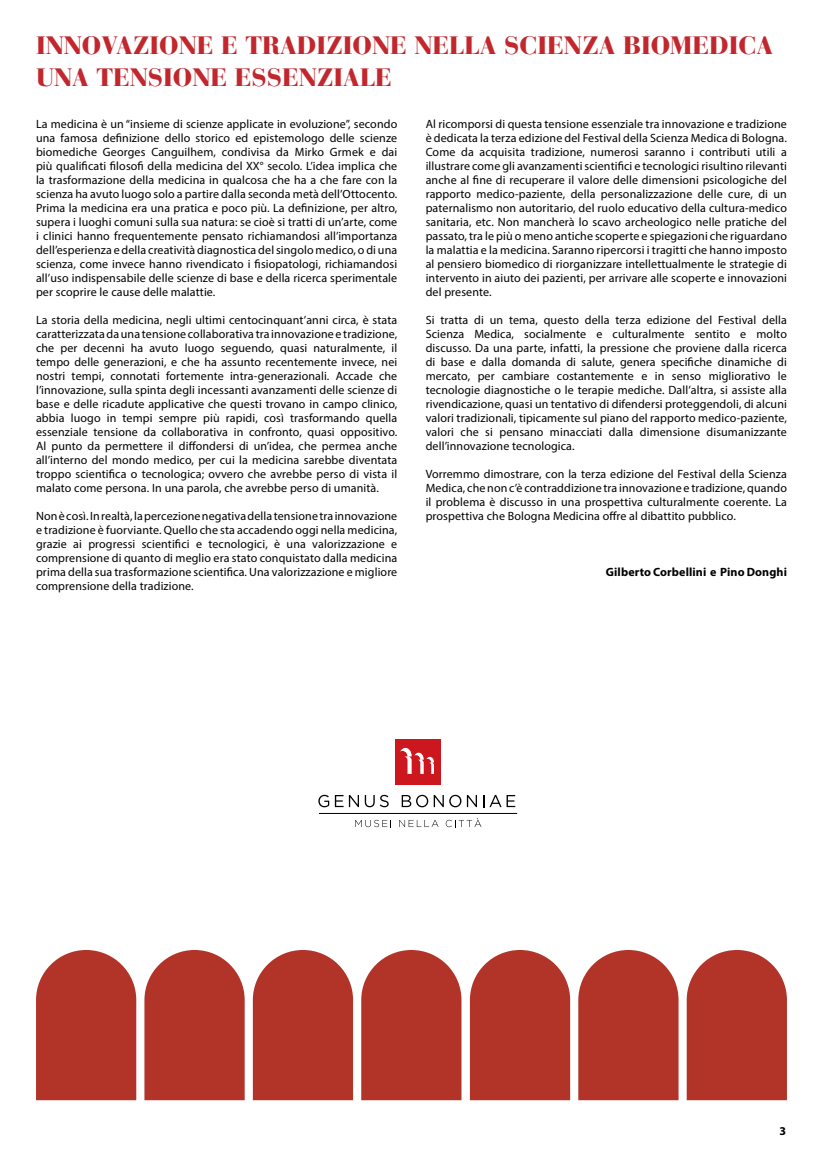
<style>
.page{position:relative;width:823px;height:1157px;background:#fff}
.page>*{position:absolute;margin:0;border:0;box-sizing:border-box;transform-origin:0 0}
.t1{font:900 25px/32px "Bauer Bodoni Std";color:#c1272d}
.t2{font:12px/14px "Myriad Pro";letter-spacing:.01em;color:#000;text-align:justify}
.t3{font:700 12px "Myriad Pro";letter-spacing:.01em;color:#000}
</style>
<div class="page">
<svg style="left:253px;top:950px;width:100px;height:150px;background:#b74237"></svg>
<svg style="left:361px;top:950px;width:100px;height:150px;background:#b74237"></svg>
<svg style="left:144px;top:950px;width:100px;height:150px;background:#b74337"></svg>
<svg style="left:469px;top:950px;width:100px;height:150px;background:#b74338"></svg>
<svg style="left:578px;top:950px;width:100px;height:150px;background:#b74237"></svg>
<svg style="left:686px;top:950px;width:100px;height:150px;background:#b74338"></svg>
<svg style="left:36px;top:950px;width:100px;height:150px;background:#b74237"></svg>
<div style="left:395px;top:739px;width:45px;height:45px;background:#cc171e"></div>
<svg style="left:400px;top:748px;width:33px;height:26px"></svg>
<svg style="left:318px;top:794px;width:70px;height:13px"></svg>
<svg style="left:401px;top:794px;width:42px;height:13px"></svg>
<svg style="left:449px;top:794px;width:27px;height:13px"></svg>
<svg style="left:483px;top:795px;width:32px;height:12px"></svg>
<svg style="left:355px;top:820px;width:36px;height:7px"></svg>
<svg style="left:399px;top:820px;width:39px;height:7px"></svg>
<svg style="left:445px;top:818px;width:36px;height:9px"></svg>
<hr style="left:319px;top:813px;width:198px;height:1px;background:#000">
<h1 class="t1" style="left:36px;top:30px;width:738px">INNOVAZIONE E TRADIZIONE NELLA SCIENZA BIOMEDICA<br>UNA TENSIONE ESSENZIALE</h1>
<p class="t2" style="left:36px;top:117px;width:362px">La medicina è un “insieme di scienze applicate in evoluzione”, secondo una famosa definizione dello storico ed epistemologo delle scienze biomediche Georges Canguilhem, condivisa da Mirko Grmek e dai più qualificati filosofi della medicina del XX° secolo. L’idea implica che la trasformazione della medicina in qualcosa che ha a che fare con la scienza ha avuto luogo solo a partire dalla seconda metà dell’Ottocento.<br>Prima la medicina era una pratica e poco più. La definizione, per altro, supera i luoghi comuni sulla sua natura: se cioè si tratti di un’arte, come i clinici hanno frequentemente pensato richiamandosi all’importanza dell’esperienza e della creatività diagnostica del singolo medico, o di una scienza, come invece hanno rivendicato i fisiopatologi, richiamandosi all’uso indispensabile delle scienze di base e della ricerca sperimentale per scoprire le cause delle malattie.</p>
<p class="t2" style="left:36px;top:313px;width:362px">La storia della medicina, negli ultimi centocinquant’anni circa, è stata caratterizzata da una tensione collaborativa tra innovazione e tradizione, che per decenni ha avuto luogo seguendo, quasi naturalmente, il tempo delle generazioni, e che ha assunto recentemente invece, nei nostri tempi, connotati fortemente intra-generazionali. Accade che l’innovazione, sulla spinta degli incessanti avanzamenti delle scienze di base e delle ricadute applicative che questi trovano in campo clinico, abbia luogo in tempi sempre più rapidi, così trasformando quella essenziale tensione da collaborativa in confronto, quasi oppositivo.<br>Al punto da permettere il diffondersi di un’idea, che permea anche all’interno del mondo medico, per cui la medicina sarebbe diventata troppo scientifica o tecnologica; ovvero che avrebbe perso di vista il malato come persona. In una parola, che avrebbe perso di umanità.</p>
<p class="t2" style="left:36px;top:509px;width:362px">Non è così. In realtà, la percezione negativa della tensione tra innovazione e tradizione è fuorviante. Quello che sta accadendo oggi nella medicina, grazie ai progressi scientifici e tecnologici, è una valorizzazione e comprensione di quanto di meglio era stato conquistato dalla medicina prima della sua trasformazione scientifica. Una valorizzazione e migliore comprensione della tradizione.</p>
<p class="t2" style="left:425px;top:117px;width:362px">Al ricomporsi di questa tensione essenziale tra innovazione e tradizione è dedicata la terza edizione del Festival della Scienza Medica di Bologna.<br>Come da acquisita tradizione, numerosi saranno i contributi utili a illustrare come gli avanzamenti scientifici e tecnologici risultino rilevanti anche al fine di recuperare il valore delle dimensioni psicologiche del rapporto medico-paziente, della personalizzazione delle cure, di un paternalismo non autoritario, del ruolo educativo della cultura-medico sanitaria, etc. Non mancherà lo scavo archeologico nelle pratiche del passato, tra le più o meno antiche scoperte e spiegazioni che riguardano la malattia e la medicina. Saranno ripercorsi i tragitti che hanno imposto al pensiero biomedico di riorganizzare intellettualmente le strategie di intervento in aiuto dei pazienti, per arrivare alle scoperte e innovazioni del presente.</p>
<p class="t2" style="left:425px;top:313px;width:362px">Si tratta di un tema, questo della terza edizione del Festival della Scienza Medica, socialmente e culturalmente sentito e molto discusso. Da una parte, infatti, la pressione che proviene dalla ricerca di base e dalla domanda di salute, genera specifiche dinamiche di mercato, per cambiare costantemente e in senso migliorativo le tecnologie diagnostiche o le terapie mediche. Dall’altra, si assiste alla rivendicazione, quasi un tentativo di difendersi proteggendoli, di alcuni valori tradizionali, tipicamente sul piano del rapporto medico-paziente, valori che si pensano minacciati dalla dimensione disumanizzante dell’innovazione tecnologica.</p>
<p class="t2" style="left:425px;top:467px;width:362px">Vorremmo dimostrare, con la terza edizione del Festival della Scienza Medica, che non c’è contraddizione tra innovazione e tradizione, quando il problema è discusso in una prospettiva culturalmente coerente. La prospettiva che Bologna Medicina offre al dibattito pubblico.</p>
<p class="t3" style="left:605px;top:564px;width:182px">Gilberto Corbellini e Pino Donghi</p>
<p class="t3" style="left:779px;top:1122px;width:8px">3</p>
</div>
